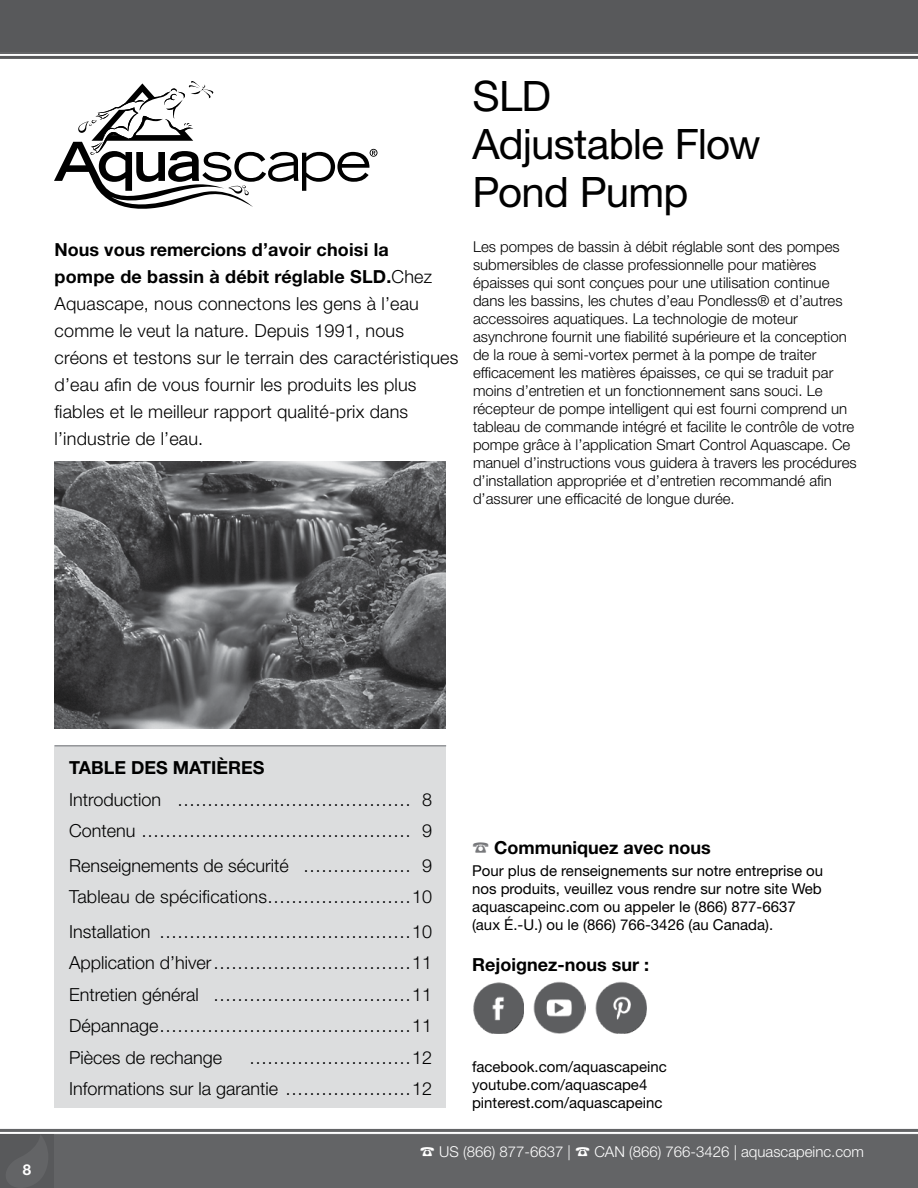
<style>
.page{position:relative;width:918px;height:1188px;background:#fff}
.page>*{position:absolute;margin:0;border:0;box-sizing:border-box;transform-origin:0 0}
.t1{font:42px/48px "Helvetica Neue LT Std";letter-spacing:-.02em;color:#000}
.t2{font:300 18px/27px "Helvetica Neue LT Std";letter-spacing:.01em;color:#000}
.t3{font:700 18px "Helvetica Neue LT Std";color:#000}
.t4{font:300 15px/18px "Helvetica Neue LT Std";color:#000}
.t5{font:15px/18px "Helvetica Neue LT Std";color:#000}
.t6{font:300 15px "Helvetica Neue LT Std";color:#fff}
.t7{font:700 15px "Helvetica Neue LT Std";color:#fff}
.s1{font-weight:700}
.s2{color:#77787b}
</style>
<div class="page">
<div style="left:0;top:0;width:918px;height:54px;background:#58595b"></div>
<div style="left:0;top:53px;width:918px;height:6px;background:#f8f8f8"></div>
<hr style="left:0;top:53px;width:918px;height:1px;background:#58595b">
<hr style="left:0;top:56px;width:918px;height:3px;background:#58595b">
<div style="left:0;top:1134px;width:918px;height:54px;background:#636466"></div>
<div style="left:0;top:1129px;width:918px;height:6px;background:#f8f8f9"></div>
<hr style="left:0;top:1129px;width:918px;height:3px;background:#636466">
<hr style="left:0;top:1134px;width:918px;height:1px;background:#636466">
<div style="left:0;top:1134px;width:54px;height:54px;background:#58595b"></div>
<svg style="left:6px;top:1136px;width:42px;height:51px"></svg>
<div style="left:54px;top:745px;width:392px;height:363px;background:#dcddde"></div>
<hr style="left:55px;top:745px;width:391px;height:2px;background:#939598">
<svg style="left:54px;top:81px;width:324px;height:128px"></svg>
<img style="left:54px;top:462px;width:392px;height:267px">
<img style="left:473px;top:982px;width:50px;height:51px">
<img style="left:595px;top:982px;width:52px;height:51px">
<img style="left:534px;top:982px;width:51px;height:51px">
<p class="t2" style="left:55px;top:236px;width:405px"><span class="s1">Nous vous remercions d’avoir choisi la<br>pompe de bassin à débit réglable SLD.</span>Chez Aquascape, nous connectons les gens à l’eau comme le veut la nature. Depuis 1991, nous créons et testons sur le terrain des caractéristiques d’eau afin de vous fournir les produits les plus fiables et le meilleur rapport qualité-prix dans l’industrie de l’eau.</p>
<h1 class="t1" style="left:472px;top:71px;width:290px">SLD<br>Adjustable Flow<br>Pond Pump</h1>
<p class="t4" style="left:473px;top:237px;width:385px">Les pompes de bassin à débit réglable sont des pompes submersibles de classe professionnelle pour matières épaisses qui sont conçues pour une utilisation continue dans les bassins, les chutes d’eau Pondless® et d’autres accessoires aquatiques. La technologie de moteur asynchrone fournit une fiabilité supérieure et la conception de la roue à semi-vortex permet à la pompe de traiter efficacement les matières épaisses, ce qui se traduit par moins d’entretien et un fonctionnement sans souci. Le récepteur de pompe intelligent qui est fourni comprend un tableau de commande intégré et facilite le contrôle de votre pompe grâce à l’application Smart Control Aquascape. Ce manuel d’instructions vous guidera à travers les procédures d’installation appropriée et d’entretien recommandé afin d’assurer une efficacité de longue durée.</p>
<p class="t7" style="left:23px;top:1160px;width:10px">8</p>
<p class="t3" style="left:69px;top:757px;width:197px">TABLE DES MATIÈRES</p>
<p class="t2" style="left:69px;top:783px;width:365px;line-height:31.5px">Introduction ………………………………… 8<br>Contenu ……………………………………… 9</p>
<p class="t2" style="left:69px;top:849px;width:365px;line-height:31.5px">Renseignements de sécurité ……………… 9<br>Tableau de spécifications……………………10</p>
<p class="t2" style="left:69px;top:915px;width:365px;line-height:31.5px;text-align:justify">Installation ……………………………………10<br>Application d’hiver……………………………11<br>Entretien général ……………………………11<br>Dépannage……………………………………11<br>Pièces de rechange</p>
<p class="t2" style="left:69px;top:1041px;width:365px;line-height:31.5px;text-align:right">………………………12<br>Informations sur la garantie …………………12</p>
<p class="t3" style="left:472px;top:837px;width:240px"><span class="s2">☎</span> Communiquez avec nous</p>
<p class="t5" style="left:472px;top:861px;width:353px">Pour plus de renseignements sur notre entreprise ou nos produits, veuillez vous rendre sur notre site Web aquascapeinc.com ou appeler le (866) 877-6637 (aux É.-U.) ou le (866) 766-3426 (au Canada).</p>
<p class="t3" style="left:472px;top:953px;width:179px">Rejoignez-nous sur :</p>
<p class="t5" style="left:472px;top:1057px;width:196px">facebook.com/aquascapeinc youtube.com/aquascape4 pinterest.com/aquascapeinc</p>
<p class="t6" style="left:420px;top:1143px;width:446px">☎ US (866) 877-6637 | ☎ CAN (866) 766-3426 | aquascapeinc.com</p>
</div>
